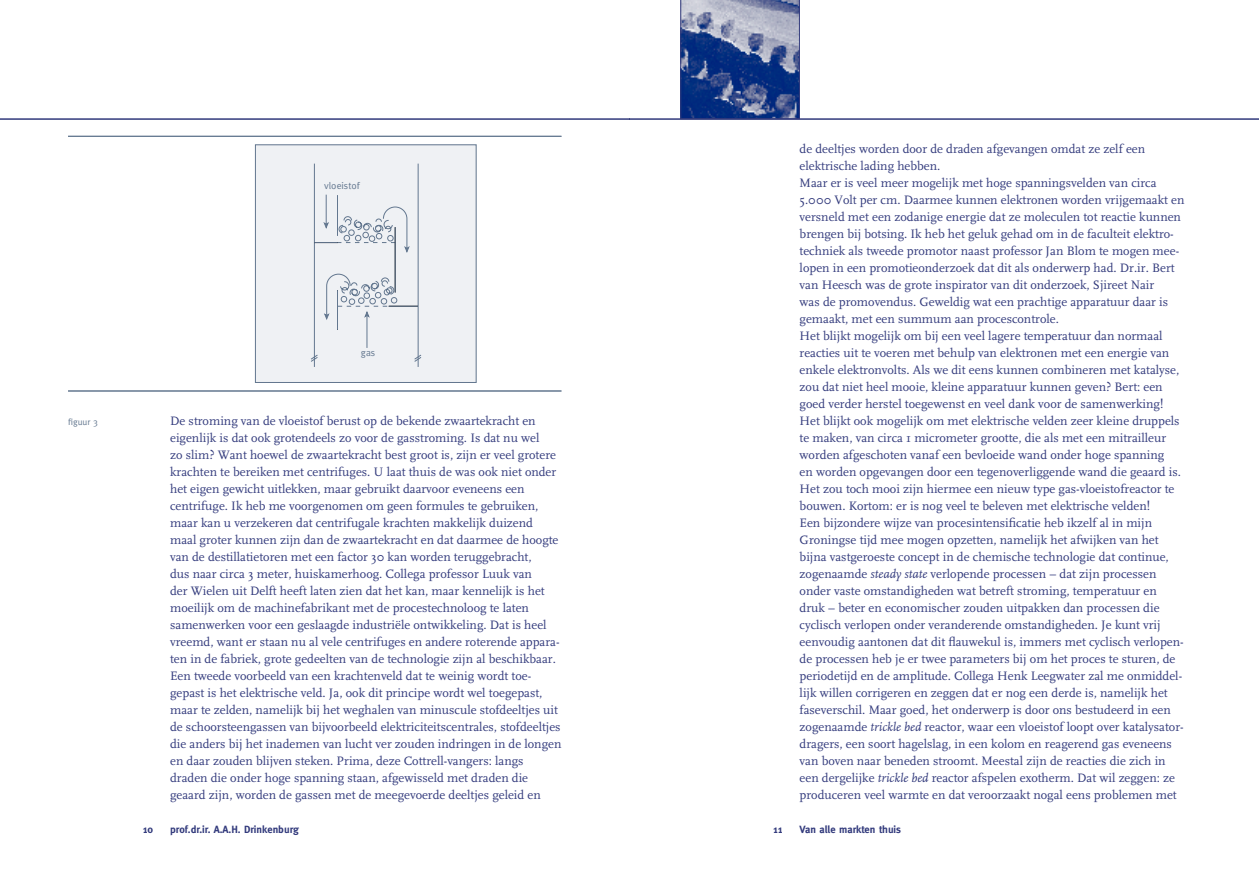
<style>
.page{position:relative;width:1259px;height:893px;background:#fff}
.page>*{position:absolute;margin:0;border:0;box-sizing:border-box;transform-origin:0 0}
.t1{font:12.75px/17px "FF Scala";color:#323a7c}
.t2{font:700 10.5px "Meta";color:#323a7c}
.t3{font:9.75px "Meta";color:#63778f}
.t4{font:9px "Meta";color:#63778f}
.s1{font-style:italic}
</style>
<div class="page">
<svg style="left:680px;top:0;width:119px;height:118px;background:#53699d"></svg>
<div style="left:255px;top:145px;width:221px;height:237px;background:#eff1f4"></div>
<hr style="left:314px;top:164px;width:1px;height:203px;background:#63778f">
<hr style="left:418px;top:164px;width:1px;height:203px;background:#63778f">
<svg style="left:311px;top:194px;width:111px;height:168px"></svg>
<div style="left:255px;top:145px;width:221px;height:238px;border:1px solid #63778f"></div>
<hr style="left:68px;top:136px;width:493px;height:1px;background:#63778f">
<hr style="left:68px;top:391px;width:493px;height:1px;background:#63778f">
<hr style="left:0;top:118px;width:629px;height:2px;background:#323a7c">
<hr style="left:629px;top:118px;width:630px;height:2px;background:#323a7c">
<p class="t3" style="left:324px;top:180px;width:37px">vloeistof</p>
<p class="t3" style="left:361px;top:347px;width:16px">gas</p>
<p class="t4" style="left:68px;top:417px;width:32px">figuur 3</p>
<p class="t1" style="left:170px;top:413px;width:393px">De stroming van de vloeistof berust op de bekende zwaartekracht en eigenlijk is dat ook grotendeels zo voor de gasstroming. Is dat nu wel<br>zo slim? Want hoewel de zwaartekracht best groot is, zijn er veel grotere krachten te bereiken met centrifuges. U laat thuis de was ook niet onder het eigen gewicht uitlekken, maar gebruikt daarvoor eveneens een centrifuge. Ik heb me voorgenomen om geen formules te gebruiken, maar kan u verzekeren dat centrifugale krachten makkelijk duizend maal groter kunnen zijn dan de zwaartekracht en dat daarmee de hoogte van de destillatietoren met een factor 30 kan worden teruggebracht,<br>dus naar circa 3 meter, huiskamerhoog. Collega professor Luuk van<br>der Wielen uit Delft heeft laten zien dat het kan, maar kennelijk is het moeilijk om de machinefabrikant met de procestechnoloog te laten samenwerken voor een geslaagde industriële ontwikkeling. Dat is heel vreemd, want er staan nu al vele centrifuges en andere roterende appara&shy;ten in de fabriek, grote gedeelten van de technologie zijn al beschikbaar.<br>Een tweede voorbeeld van een krachtenveld dat te weinig wordt toe&shy;gepast is het elektrische veld. Ja, ook dit principe wordt wel toegepast, maar te zelden, namelijk bij het weghalen van minuscule stofdeeltjes uit de schoorsteengassen van bijvoorbeeld elektriciteitscentrales, stofdeeltjes die anders bij het inademen van lucht ver zouden indringen in de longen en daar zouden blijven steken. Prima, deze Cottrell-vangers: langs draden die onder hoge spanning staan, afgewisseld met draden die geaard zijn, worden de gassen met de meegevoerde deeltjes geleid en</p>
<p class="t1" style="left:799px;top:141px;width:386px">de deeltjes worden door de draden afgevangen omdat ze zelf een elektrische lading hebben.<br>Maar er is veel meer mogelijk met hoge spanningsvelden van circa 5.000 Volt per cm. Daarmee kunnen elektronen worden vrijgemaakt en versneld met een zodanige energie dat ze moleculen tot reactie kunnen brengen bij botsing. Ik heb het geluk gehad om in de faculteit elektro&shy;techniek als tweede promotor naast professor Jan Blom te mogen mee&shy;lopen in een promotieonderzoek dat dit als onderwerp had. Dr.ir. Bert van Heesch was de grote inspirator van dit onderzoek, Sjireet Nair<br>was de promovendus. Geweldig wat een prachtige apparatuur daar is gemaakt, met een summum aan procescontrole.<br>Het blijkt mogelijk om bij een veel lagere temperatuur dan normaal reacties uit te voeren met behulp van elektronen met een energie van enkele elektronvolts. Als we dit eens kunnen combineren met katalyse, zou dat niet heel mooie, kleine apparatuur kunnen geven? Bert: een goed verder herstel toegewenst en veel dank voor de samenwerking!<br>Het blijkt ook mogelijk om met elektrische velden zeer kleine druppels te maken, van circa 1 micrometer grootte, die als met een mitrailleur worden afgeschoten vanaf een bevloeide wand onder hoge spanning<br>en worden opgevangen door een tegenoverliggende wand die geaard is.<br>Het zou toch mooi zijn hiermee een nieuw type gas-vloeistofreactor te bouwen. Kortom: er is nog veel te beleven met elektrische velden!<br>Een bijzondere wijze van procesintensificatie heb ikzelf al in mijn Groningse tijd mee mogen opzetten, namelijk het afwijken van het bijna vastgeroeste concept in de chemische technologie dat continue, zogenaamde <span class="s1">steady state</span> verlopende processen – dat zijn processen onder vaste omstandigheden wat betreft stroming, temperatuur en druk – beter en economischer zouden uitpakken dan processen die cyclisch verlopen onder veranderende omstandigheden. Je kunt vrij eenvoudig aantonen dat dit flauwekul is, immers met cyclisch verlopen&shy;de processen heb je er twee parameters bij om het proces te sturen, de periodetijd en de amplitude. Collega Henk Leegwater zal me onmiddel&shy;lijk willen corrigeren en zeggen dat er nog een derde is, namelijk het faseverschil. Maar goed, het onderwerp is door ons bestudeerd in een zogenaamde <span class="s1">trickle bed</span> reactor, waar een vloeistof loopt over katalysator&shy;dragers, een soort hagelslag, in een kolom en reagerend gas eveneens van boven naar beneden stroomt. Meestal zijn de reacties die zich in een dergelijke <span class="s1">trickle bed</span> reactor afspelen exotherm. Dat wil zeggen: ze produceren veel warmte en dat veroorzaakt nogal eens problemen met</p>
<p class="t2" style="left:143px;top:824px;width:12px">10</p>
<p class="t2" style="left:170px;top:824px;width:130px">prof.dr.ir. A.A.H. Drinkenburg</p>
<p class="t2" style="left:773px;top:824px;width:11px">11</p>
<p class="t2" style="left:799px;top:824px;width:103px">Van alle markten thuis</p>
</div>
